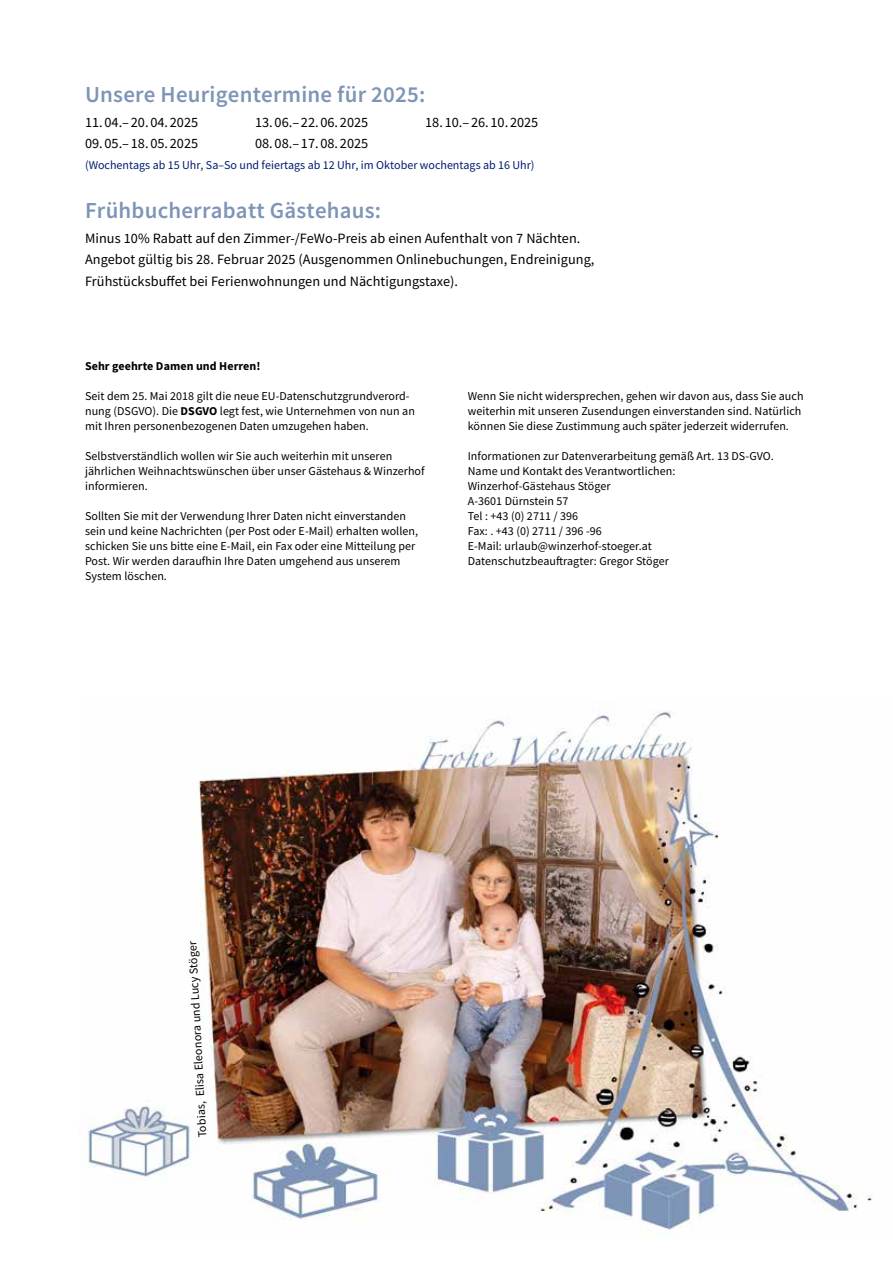
<style>
.page{position:relative;width:893px;height:1263px;background:#fff}
.page>*{position:absolute;margin:0;border:0;box-sizing:border-box;transform-origin:0 0}
.t1{font:600 22.8px "Source Sans Pro";letter-spacing:.01em;color:#7e95b7}
.t2{font:14.25px/21px "Source Sans Pro";letter-spacing:.005em;color:#000}
.t3{font:12px/15px "Source Sans Pro";letter-spacing:.005em;color:#000}
.t4{font:12px "Source Sans Pro";color:#001c71}
.t5{font:700 12px "Source Sans Pro";letter-spacing:.005em;color:#000}
.s1{font-weight:700}
</style>
<div class="page">
<img style="left:87px;top:710px;width:787px;height:527px">
<h1 class="t1" style="left:85px;top:80px;width:342px">Unsere Heurigentermine für 2025:</h1>
<p class="t2" style="left:85px;top:112px;width:115px">11. 04.– 20. 04. 2025</p>
<p class="t2" style="left:255px;top:112px;width:115px">13. 06.– 22. 06. 2025</p>
<p class="t2" style="left:425px;top:112px;width:115px">18. 10.– 26. 10. 2025</p>
<p class="t2" style="left:85px;top:133px;width:115px">09. 05.– 18. 05. 2025</p>
<p class="t2" style="left:255px;top:133px;width:115px">08. 08.– 17. 08. 2025</p>
<p class="t4" style="left:85px;top:158px;width:451px">(Wochentags ab 15 Uhr, Sa–So und feiertags ab 12 Uhr, im Oktober wochentags ab 16 Uhr)</p>
<h1 class="t1" style="left:85px;top:196px;width:298px">Frühbucherrabatt Gästehaus:</h1>
<p class="t2" style="left:85px;top:228px;width:511px">Minus 10% Rabatt auf den Zimmer-/FeWo-Preis ab einen Aufenthalt von 7 Nächten.<br>Angebot gültig bis 28. Februar 2025 (Ausgenommen Onlinebuchungen, Endreinigung,<br>Frühstücksbuffet bei Ferienwohnungen und Nächtigungstaxe).</p>
<p class="t5" style="left:85px;top:358px;width:177px">Sehr geehrte Damen und Herren!</p>
<p class="t3" style="left:85px;top:389px;width:331px">Seit dem 25. Mai 2018 gilt die neue EU-Datenschutzgrundverord&shy;nung (DSGVO). Die <span class="s1">DSGVO</span> legt fest, wie Unternehmen von nun an mit Ihren personenbezogenen Daten umzugehen haben.</p>
<p class="t3" style="left:85px;top:449px;width:341px">Selbstverständlich wollen wir Sie auch weiterhin mit unseren jährlichen Weihnachtswünschen über unser Gästehaus &amp; Winzerhof informieren.</p>
<p class="t3" style="left:85px;top:509px;width:335px">Sollten Sie mit der Verwendung Ihrer Daten nicht einverstanden sein und keine Nachrichten (per Post oder E-Mail) erhalten wollen, schicken Sie uns bitte eine E-Mail, ein Fax oder eine Mitteilung per Post. Wir werden daraufhin Ihre Daten umgehend aus unserem System löschen.</p>
<p class="t3" style="left:468px;top:389px;width:337px">Wenn Sie nicht widersprechen, gehen wir davon aus, dass Sie auch weiterhin mit unseren Zusendungen einverstanden sind. Natürlich können Sie diese Zustimmung auch später jederzeit widerrufen.</p>
<p class="t3" style="left:468px;top:449px;width:308px">Informationen zur Datenverarbeitung gemäß Art. 13 DS-GVO.<br>Name und Kontakt des Verantwortlichen:<br>Winzerhof-Gästehaus Stöger<br>A-3601 Dürnstein 57<br>Tel : +43 (0) 2711 / 396<br>Fax: . +43 (0) 2711 / 396 -96<br>E-Mail: urlaub@winzerhof-stoeger.at Datenschutzbeauftragter: Gregor Stöger</p>
<p class="t3" style="left:195px;top:1138px;width:198px;rotate:-93deg">Tobias, Elisa Eleonora und Lucy Stöger</p>
</div>
